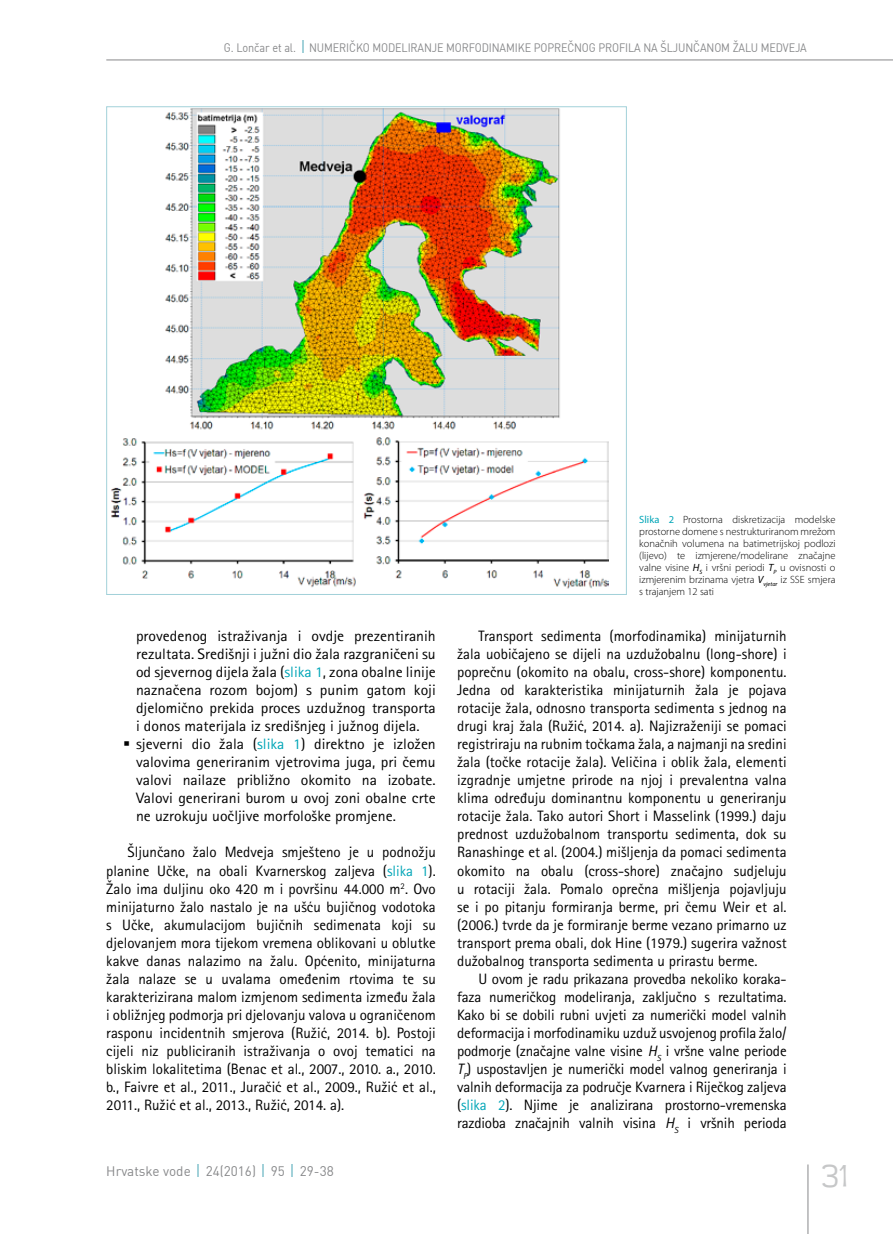
<style>
.page{position:relative;width:893px;height:1234px;background:#fff}
.page>*{position:absolute;margin:0;border:0;box-sizing:border-box;transform-origin:0 0}
.t1{font:300 36px "Teen";color:#c6c7c8}
.t2{font:15px/18px "Rotis Sans Serifklemy";color:#000;text-align:justify}
.t3{font:15px/18px "Rotis Sans Serifklemy";color:#000;scale:1.05 1}
.t4{font:13.5px "DIN";color:#87888a}
.t5{font:12px "DIN";letter-spacing:-.01em;color:#87888a;scale:.91 1}
.t6{font:300 10.5px/12px "Myriad Pro";color:#000;text-align:justify}
.s1{color:#00a5b7}
.s2{font-weight:400;color:#00a5b7}
.s3{font-weight:400;font-style:italic}
.s4{font-style:italic}
</style>
<div class="page">
<hr style="left:808px;top:1164px;width:1px;height:69px;background:#87888a">
<svg style="left:198px;top:1164px;width:1px;height:12px"></svg>
<svg style="left:263px;top:1164px;width:1px;height:12px"></svg>
<svg style="left:292px;top:1164px;width:1px;height:12px"></svg>
<hr style="left:106px;top:60px;width:787px;height:1px;background:#87888a">
<svg style="left:302px;top:40px;width:1px;height:13px"></svg>
<img style="left:111px;top:108px;width:498px;height:481px">
<p class="t5" style="left:224px;top:39px;width:635px">G. LONČAR ET AL. N UMERIČKO MODELIRANJ E MORFODI NAMIKE POPREČNOG PROFI LA NA ŠLJUNČANOM ŽALU M EDVEJA</p>
<p class="t3" style="left:136px;top:627px;width:287px">provedenog istraživanja i ovdje prezentiranih rezultata. Središnji i južni dio žala razgraničeni su od sjevernog dijela žala (<span class="s1">slika 1</span>, zona obalne linije naznačena rozom bojom) s punim gatom koji djelomično prekida proces uzdužnog transporta i donos materijala iz središnjeg i južnog dijela. sjeverni dio žala (<span class="s1">slika 1</span>) direktno je izložen valovima generiranim vjetrovima juga, pri čemu valovi nailaze približno okomito na izobate.<br>Valovi generirani burom u ovoj zoni obalne crte ne uzrokuju uočljive morfološke promjene.</p>
<p class="t2" style="left:106px;top:843px;width:331px;text-indent:21px">Šljunčano žalo Medveja smješteno je u podnožju planine Učke, na obali Kvarnerskog zaljeva (<span class="s1">slika 1</span>).<br>Žalo ima duljinu oko 420 m i površinu 44.000 m<sup>2</sup>. Ovo minijaturno žalo nastalo je na ušću bujičnog vodotoka s Učke, akumulacijom bujičnih sedimenata koji su djelovanjem mora tijekom vremena oblikovani u oblutke kakve danas nalazimo na žalu. Općenito, minijaturna žala nalaze se u uvalama omeđenim rtovima te su karakterizirana malom izmjenom sedimenta između žala i obližnjeg podmorja pri djelovanju valova u ograničenom rasponu incidentnih smjerova (Ružić, 2014. b). Postoji cijeli niz publiciranih istraživanja o ovoj tematici na bliskim lokalitetima (Benac et al., 2007., 2010. a., 2010. b., Faivre et al., 2011., Juračić et al., 2009., Ružić et al., 2011., Ružić et al., 2013., Ružić, 2014. a).</p>
<p class="t4" style="left:106px;top:1161px;width:229px">HRVATSKE VODE 24(2016) 95 29-38</p>
<p class="t6" style="left:639px;top:513px;width:198px"><span class="s2">Slika 2</span> Prostorna diskretizacija modelske prostorne domene s nestrukturiranom mrežom konačnih volumena na batimetrijskoj podlozi (lijevo) te izmjerene/modelirane značajne valne visine <span class="s3">H</span><sub>S</sub> i vršni periodi <span class="s3">T</span><sub>P</sub> u ovisnosti o izmjerenim brzinama vjetra <span class="s3">V</span><sub>vjetar</sub> iz SSE smjera s trajanjem 12 sati</p>
<p class="t2" style="left:457px;top:627px;width:331px;text-indent:21px">Transport sedimenta (morfodinamika) minijaturnih žala uobičajeno se dijeli na uzdužobalnu (long-shore) i poprečnu (okomito na obalu, cross-shore) komponentu.<br>Jedna od karakteristika minijaturnih žala je pojava rotacije žala, odnosno transporta sedimenta s jednog na drugi kraj žala (Ružić, 2014. a). Najizraženiji se pomaci registriraju na rubnim točkama žala, a najmanji na sredini žala (točke rotacije žala). Veličina i oblik žala, elementi izgradnje umjetne prirode na njoj i prevalentna valna klima određuju dominantnu komponentu u generiranju rotacije žala. Tako autori Short i Masselink (1999.) daju prednost uzdužobalnom transportu sedimenta, dok su Ranashinge et al. (2004.) mišljenja da pomaci sedimenta okomito na obalu (cross-shore) značajno sudjeluju u rotaciji žala. Pomalo oprečna mišljenja pojavljuju se i po pitanju formiranja berme, pri čemu Weir et al. (2006.) tvrde da je formiranje berme vezano primarno uz transport prema obali, dok Hine (1979.) sugerira važnost dužobalnog transporta sedimenta u prirastu berme.</p>
<p class="t2" style="left:457px;top:969px;width:331px;text-indent:21px">U ovom je radu prikazana provedba nekoliko koraka&shy;faza numeričkog modeliranja, zaključno s rezultatima.<br>Kako bi se dobili rubni uvjeti za numerički model valnih deformacija i morfodinamiku uzduž usvojenog profila žalo/ podmorje (značajne valne visine <span class="s4">H</span><sub>S</sub> i vršne valne periode <span class="s4">T</span><sub>P</sub>) uspostavljen je numerički model valnog generiranja i valnih deformacija za područje Kvarnera i Riječkog zaljeva (<span class="s1">slika 2</span>). Njime je analizirana prostorno-vremenska razdioba značajnih valnih visina <span class="s4">H</span><sub>S</sub> i vršnih perioda</p>
<h1 class="t1" style="left:821px;top:1156px;width:28px">31</h1>
</div>
